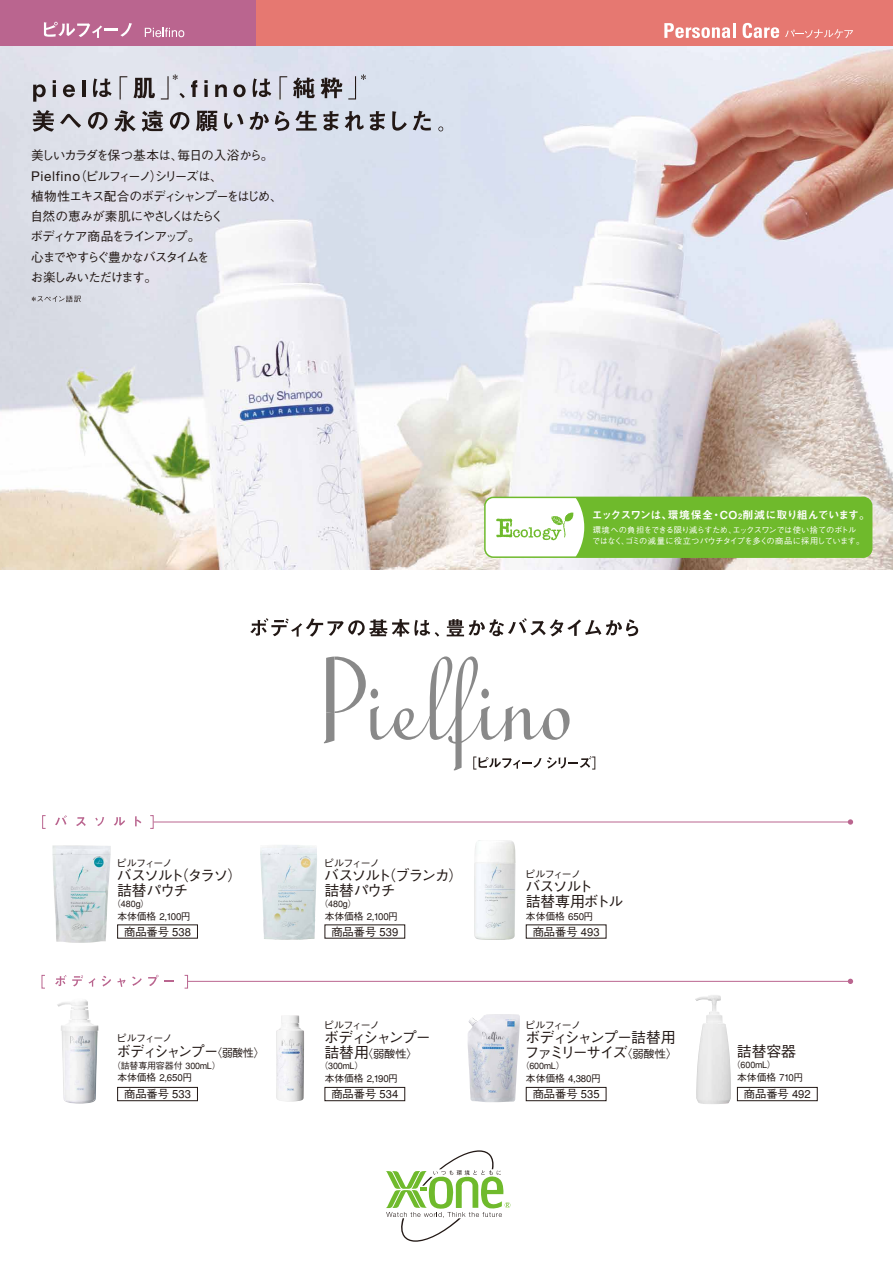
<style>
.page{position:relative;width:893px;height:1263px;background:#fff}
.page>*{position:absolute;margin:0;border:0;box-sizing:border-box;transform-origin:0 0}
.t1{font:500 15px/14.2px "Gothic BBB";letter-spacing:-.1em;color:#221815}
.t2{font:500 15px "Gothic BBB";letter-spacing:-.1em;color:#221815;scale:.95 1}
.t3{font:500 15px/15px "Gothic BBB";letter-spacing:-.08em;color:#221815}
.t4{font:500 12.75px/20.2px "Gothic BBB Pro";letter-spacing:-.12em;color:#221815}
.t5{font:500 11.25px "Gothic BBB";color:#221815}
.t6{font:10.95px "Midashi Go Pro MB31";letter-spacing:-.065em;color:#fff}
.t7{font:500 10.5px "Gothic BBB";letter-spacing:-.14em;color:#221815}
.t8{font:500 9.75px "Gothic BBB";letter-spacing:-.015em;color:#221815}
.t9{font:500 9px "Gothic BBB";letter-spacing:-.015em;color:#221815}
.t10{font:500 8.25px/11.2px "Gothic BBB Pro";letter-spacing:-.055em;color:#fff}
.s1{font-family:"Helvetica Neue";font-weight:400;font-size:13.5px}
.s2{font-size:7.5px}
.s3{font-size:11.25px}
.s4{font-size:15px}
</style>
<div class="page">
<div style="left:0;top:0;width:893px;height:47px;background:#e67871"></div>
<div style="left:0;top:0;width:255px;height:47px;background:#ba658f"></div>
<svg style="left:664px;top:23px;width:71px;height:15px"></svg>
<svg style="left:743px;top:23px;width:36px;height:15px"></svg>
<svg style="left:785px;top:29px;width:68px;height:10px"></svg>
<svg style="left:44px;top:22px;width:88px;height:16px"></svg>
<svg style="left:145px;top:28px;width:39px;height:9px"></svg>
<img style="left:0;top:47px;width:893px;height:523px">
<svg style="left:386px;top:1150px;width:124px;height:92px"></svg>
<svg style="left:33px;top:84px;width:13px;height:18px"></svg>
<svg style="left:53px;top:80px;width:3px;height:17px"></svg>
<svg style="left:63px;top:84px;width:12px;height:13px"></svg>
<hr style="left:82px;top:80px;width:3px;height:17px;background:#221815">
<svg style="left:93px;top:78px;width:19px;height:19px"></svg>
<svg style="left:120px;top:76px;width:7px;height:23px"></svg>
<svg style="left:133px;top:78px;width:22px;height:20px"></svg>
<svg style="left:161px;top:74px;width:24px;height:25px"></svg>
<svg style="left:191px;top:80px;width:6px;height:17px"></svg>
<svg style="left:204px;top:80px;width:4px;height:3px"></svg>
<svg style="left:204px;top:85px;width:4px;height:12px"></svg>
<svg style="left:215px;top:84px;width:12px;height:13px"></svg>
<svg style="left:233px;top:84px;width:13px;height:13px"></svg>
<svg style="left:253px;top:78px;width:18px;height:19px"></svg>
<svg style="left:279px;top:76px;width:8px;height:23px"></svg>
<svg style="left:293px;top:77px;width:22px;height:21px"></svg>
<svg style="left:321px;top:78px;width:21px;height:20px"></svg>
<svg style="left:348px;top:74px;width:18px;height:25px"></svg>
<svg style="left:33px;top:110px;width:21px;height:22px"></svg>
<svg style="left:60px;top:114px;width:21px;height:14px"></svg>
<svg style="left:88px;top:112px;width:19px;height:18px"></svg>
<svg style="left:114px;top:110px;width:22px;height:22px"></svg>
<svg style="left:142px;top:110px;width:21px;height:22px"></svg>
<svg style="left:170px;top:112px;width:19px;height:18px"></svg>
<svg style="left:196px;top:111px;width:22px;height:20px"></svg>
<svg style="left:224px;top:113px;width:19px;height:16px"></svg>
<svg style="left:249px;top:112px;width:20px;height:18px"></svg>
<svg style="left:275px;top:111px;width:14px;height:20px"></svg>
<svg style="left:295px;top:111px;width:22px;height:20px"></svg>
<svg style="left:323px;top:111px;width:16px;height:19px"></svg>
<svg style="left:345px;top:111px;width:19px;height:20px"></svg>
<svg style="left:370px;top:111px;width:15px;height:19px"></svg>
<svg style="left:392px;top:111px;width:15px;height:20px"></svg>
<svg style="left:413px;top:111px;width:18px;height:20px"></svg>
<svg style="left:438px;top:126px;width:5px;height:5px"></svg>
<svg style="left:32px;top:296px;width:49px;height:6px"></svg>
<svg style="left:55px;top:975px;width:40px;height:12px"></svg>
<svg style="left:102px;top:976px;width:9px;height:10px"></svg>
<svg style="left:117px;top:978px;width:9px;height:9px"></svg>
<svg style="left:132px;top:976px;width:10px;height:10px"></svg>
<svg style="left:148px;top:975px;width:11px;height:11px"></svg>
<svg style="left:165px;top:980px;width:9px;height:2px"></svg>
<svg style="left:42px;top:975px;width:3px;height:13px"></svg>
<div style="left:184px;top:975px;width:4px;height:13px;border:1px solid #ba658f"></div>
<svg style="left:250px;top:618px;width:189px;height:19px"></svg>
<svg style="left:447px;top:618px;width:191px;height:18px"></svg>
<hr style="left:153px;top:822px;width:697px;height:1px;background:#ba658f">
<img style="left:52px;top:845px;width:59px;height:98px">
<img style="left:260px;top:845px;width:57px;height:95px">
<img style="left:474px;top:840px;width:41px;height:100px">
<svg style="left:55px;top:815px;width:12px;height:10px"></svg>
<svg style="left:76px;top:817px;width:10px;height:9px"></svg>
<svg style="left:95px;top:817px;width:9px;height:9px"></svg>
<svg style="left:114px;top:817px;width:11px;height:9px"></svg>
<svg style="left:135px;top:816px;width:6px;height:10px"></svg>
<div style="left:42px;top:815px;width:4px;height:14px;border:1px solid #ba658f"></div>
<div style="left:150px;top:815px;width:4px;height:14px;border:1px solid #ba658f"></div>
<svg style="left:848px;top:819px;width:5px;height:6px"></svg>
<hr style="left:188px;top:981px;width:662px;height:1px;background:#ba658f">
<svg style="left:848px;top:979px;width:5px;height:5px"></svg>
<svg style="left:324px;top:656px;width:271px;height:114px"></svg>
<img style="left:276px;top:1015px;width:28px;height:86px">
<img style="left:57px;top:1000px;width:42px;height:104px">
<img style="left:468px;top:1014px;width:52px;height:88px">
<div style="left:485px;top:497px;width:387px;height:60px;background:#fff;border-radius:9px"></div>
<div style="left:484px;top:497px;width:388px;height:61px;border:2px solid #6fba2c;border-radius:9px"></div>
<svg style="left:496px;top:497px;width:376px;height:60px"></svg>
<div style="left:325px;top:1087px;width:80px;height:14px;border:1px solid #221815"></div>
<div style="left:117px;top:1087px;width:81px;height:14px;border:1px solid #221815"></div>
<div style="left:526px;top:1087px;width:80px;height:14px;border:1px solid #221815"></div>
<div style="left:737px;top:1087px;width:80px;height:14px;border:1px solid #221815"></div>
<img style="left:695px;top:995px;width:36px;height:109px">
<p class="t4" style="left:30px;top:144px;width:254px">美しいカラダを保つ基本は、毎日の入浴から。<br><span class="s1">Pielfi no</span>（ピルフィーノ）シリーズは、<br>植物性エキス配合のボディシャンプーをはじめ、自然の恵みが素肌にやさしくはたらく<br>ボディケア商品をラインアップ。<br>心までやすらぐ豊かなバスタイムを<br>お楽しみいただけます。</p>
<p class="t6" style="left:592px;top:506px;width:280px">エックスワンは、環境保全・CO<span class="s2">2</span>削減に取り組んでいます。</p>
<p class="t10" style="left:592px;top:523px;width:274px">環境への負担をできる限り減らすため、エックスワンでは使い捨てのボトルではなく、ゴミの減量に役立つパウチタイプを多くの商品に採用しています。</p>
<p class="t7" style="left:116px;top:857px;width:58px">ピルフィーノ</p>
<p class="t1" style="left:117px;top:869px;width:127px">バスソルト（タラソ）詰替パウチ</p>
<p class="t9" style="left:112px;top:898px;width:39px">（480g）</p>
<p class="t8" style="left:117px;top:910px;width:75px">本体価格 2,100円</p>
<p class="t7" style="left:324px;top:857px;width:58px">ピルフィーノ</p>
<p class="t1" style="left:324px;top:869px;width:141px">バスソルト（ブランカ）詰替パウチ</p>
<p class="t9" style="left:319px;top:898px;width:39px">（480g）</p>
<p class="t8" style="left:325px;top:910px;width:75px">本体価格 2,100円</p>
<p class="t7" style="left:525px;top:868px;width:58px">ピルフィーノ</p>
<p class="t3" style="left:526px;top:879px;width:100px">バスソルト<br>詰替専用ボトル</p>
<p class="t8" style="left:526px;top:910px;width:69px">本体価格 650円</p>
<p class="t5" style="left:124px;top:925px;width:68px">商品番号 538</p>
<p class="t5" style="left:331px;top:925px;width:68px">商品番号 539</p>
<p class="t5" style="left:533px;top:925px;width:68px">商品番号 493</p>
<p class="t7" style="left:116px;top:1032px;width:58px">ピルフィーノ</p>
<p class="t2" style="left:117px;top:1043px;width:157px">ボディシャンプー<span class="s3">〈弱酸性〉</span></p>
<p class="t9" style="left:112px;top:1060px;width:110px">（詰替専用容器付 300mL）</p>
<p class="t8" style="left:117px;top:1072px;width:76px">本体価格 2,650円</p>
<p class="t7" style="left:324px;top:1019px;width:58px">ピルフィーノ</p>
<p class="t1" style="left:324px;top:1031px;width:108px">ボディシャンプー</p>
<p class="t5" style="left:324px;top:1047px;width:95px"><span class="s4">詰替用</span>〈弱酸性〉</p>
<p class="t9" style="left:319px;top:1061px;width:46px">（300mL）</p>
<p class="t8" style="left:325px;top:1073px;width:75px">本体価格 2,190円</p>
<p class="t7" style="left:525px;top:1019px;width:58px">ピルフィーノ</p>
<p class="t1" style="left:525px;top:1030px;width:154px;line-height:15px">ボディシャンプー詰替用ファミリーサイズ<span class="s3">〈弱酸性〉</span></p>
<p class="t9" style="left:521px;top:1061px;width:46px">（600mL）</p>
<p class="t8" style="left:526px;top:1073px;width:76px">本体価格 4,380円</p>
<p class="t1" style="left:737px;top:1044px;width:61px">詰替容器</p>
<p class="t9" style="left:732px;top:1059px;width:46px">（600mL）</p>
<p class="t8" style="left:737px;top:1071px;width:67px">本体価格 710円</p>
<p class="t5" style="left:124px;top:1088px;width:68px">商品番号 533</p>
<p class="t5" style="left:331px;top:1088px;width:68px">商品番号 534</p>
<p class="t5" style="left:533px;top:1088px;width:68px">商品番号 535</p>
<p class="t5" style="left:744px;top:1088px;width:68px">商品番号 492</p>
</div>
